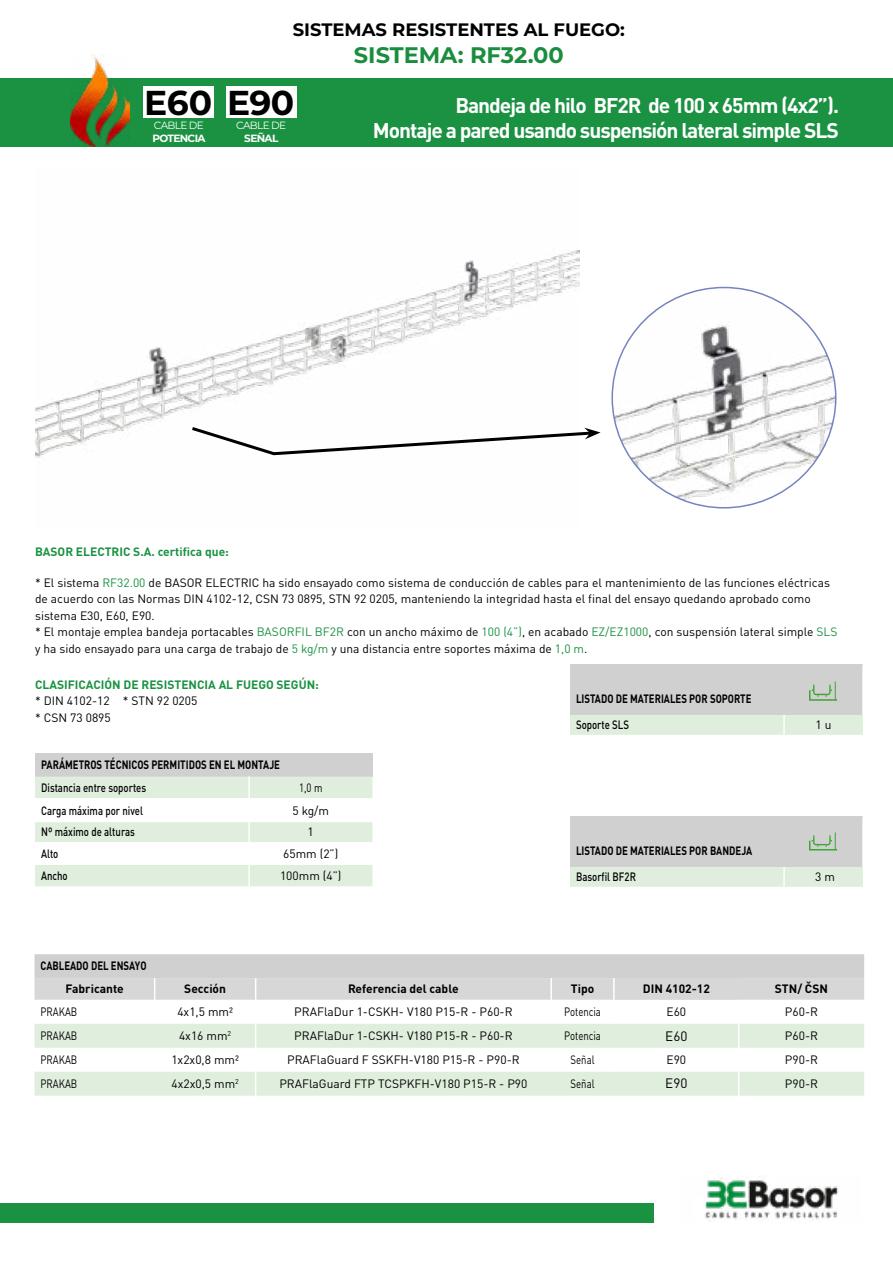
<style>
.page{position:relative;width:893px;height:1263px;background:#fff}
.page>*{position:absolute;margin:0;border:0;box-sizing:border-box;transform-origin:0 0}
.t1{font:700 34.5px "Montserrat";letter-spacing:-.015em;color:#000}
.t2{font:700 22.5px "Montserrat";color:#1a8d3e}
.t3{font:700 21px/25.2px "DIN Pro";letter-spacing:-.05em;color:#fff;text-align:right}
.t4{font:700 18px "Montserrat";color:#000}
.t5{font:13.5px "DIN Pro";color:#000}
.t6{font:12px/16.5px "DIN Pro";color:#000}
.t7{font:700 12px/22.8px "DIN Pro";color:#000;text-align:center;scale:.8 1}
.t8{font:500 12px "DIN Pro";color:#000;scale:.8 1}
.t9{font:700 12px "DIN Pro";color:#1a9242}
.t10{font:12px "DIN Pro";color:#000;scale:.8 1}
.t11{font:700 12px "DIN Pro";color:#000}
.t12{font:10.5px "Montserrat";letter-spacing:-.06em;color:#fff}
.t13{font:700 10.5px "Montserrat";letter-spacing:-.06em;color:#fff}
.s1{color:#1a9242}
</style>
<div class="page">
<img style="left:705px;top:1176px;width:133px;height:46px">
<div style="left:0;top:1202px;width:654px;height:20px;background:#1a9242"></div>
<div style="left:0;top:79px;width:893px;height:68px;background:#1a9242"></div>
<div style="left:35px;top:753px;width:337px;height:23px;background:#d0d0d0"></div>
<svg style="left:35px;top:776px;width:337px;height:110px"></svg>
<hr style="left:248px;top:776px;width:2px;height:22px;background:#fff">
<hr style="left:248px;top:798px;width:2px;height:24px;background:#fff">
<hr style="left:248px;top:822px;width:2px;height:20px;background:#fff">
<hr style="left:248px;top:842px;width:2px;height:23px;background:#fff">
<hr style="left:248px;top:865px;width:2px;height:21px;background:#fff">
<div style="left:570px;top:665px;width:293px;height:50px;background:#d0d0d0"></div>
<div style="left:570px;top:715px;width:293px;height:20px;background:#dfeedd"></div>
<hr style="left:783px;top:715px;width:2px;height:20px;background:#fff">
<hr style="left:862px;top:665px;width:1px;height:50px;background:#fff">
<hr style="left:809px;top:699px;width:28px;height:2px;background:#3fa535">
<svg style="left:809px;top:681px;width:27px;height:19px"></svg>
<img style="left:35px;top:250px;width:544px;height:208px">
<img style="left:614px;top:287px;width:222px;height:221px">
<svg style="left:189px;top:425px;width:412px;height:32px"></svg>
<div style="left:570px;top:817px;width:293px;height:50px;background:#d0d0d0"></div>
<div style="left:570px;top:867px;width:293px;height:20px;background:#dfeedd"></div>
<hr style="left:783px;top:867px;width:2px;height:20px;background:#fff">
<hr style="left:862px;top:817px;width:1px;height:50px;background:#fff">
<svg style="left:809px;top:832px;width:28px;height:18px"></svg>
<svg style="left:35px;top:954px;width:829px;height:142px"></svg>
<img style="left:70px;top:54px;width:59px;height:93px">
<div style="left:226px;top:86px;width:71px;height:32px;background:#fff"></div>
<div style="left:144px;top:86px;width:70px;height:32px;background:#fff"></div>
<h3 class="t4" style="left:293px;top:17px;width:334px">SISTEMAS RESISTENTES AL FUEGO:</h3>
<h2 class="t2" style="left:354px;top:39px;width:211px">SISTEMA: RF32.00</h2>
<h3 class="t3" style="left:373px;top:90px;width:467px">Bandeja de hilo BF2R de 100 x 65mm (4x2”).<br>Montaje a pared usando suspensión lateral simple SLS</h3>
<h1 class="t1" style="left:144px;top:78px;width:152px">E60 E90</h1>
<p class="t13" style="left:152px;top:130px;width:55px">POTENCIA</p>
<p class="t12" style="left:154px;top:118px;width:52px">CABLE DE</p>
<p class="t12" style="left:236px;top:118px;width:52px">CABLE DE</p>
<p class="t13" style="left:244px;top:130px;width:36px">SEÑAL</p>
<p class="t9" style="left:35px;top:542px;width:195px">BASOR ELECTRIC S.A. certifica que:</p>
<p class="t6" style="left:35px;top:573px;width:804px">* El sistema <span class="s1">RF32.00</span> de BASOR ELECTRIC ha sido ensayado como sistema de conducción de cables para el mantenimiento de las funciones eléctricas de acuerdo con las Normas DIN 4102-12, CSN 73 0895, STN 92 0205, manteniendo la integridad hasta el final del ensayo quedando aprobado como sistema E30, E60, E90.<br>* El montaje emplea bandeja portacables <span class="s1">BASORFIL BF2R</span> con un ancho máximo de <span class="s1">100 (4”)</span>, en acabado <span class="s1">EZ/EZ1000</span>, con suspensión lateral simple <span class="s1">SLS </span>y ha sido ensayado para una carga de trabajo de <span class="s1">5 kg/m</span> y una distancia entre soportes máxima de <span class="s1">1,0 m</span>.</p>
<p class="t9" style="left:35px;top:675px;width:285px">CLASIFICACIÓN DE RESISTENCIA AL FUEGO SEGÚN:</p>
<p class="t6" style="left:35px;top:692px;width:77px">* DIN 4102-12 * CSN 73 0895</p>
<p class="t7" style="left:41px;top:752px;width:300px">PARÁMETROS TÉCNICOS PERMITIDOS EN EL MONTAJE</p>
<p class="t8" style="left:41px;top:778px;width:133px">Distancia entre soportes</p>
<p class="t10" style="left:299px;top:778px;width:31px">1,0 m</p>
<p class="t8" style="left:41px;top:800px;width:129px">Carga máxima por nivel</p>
<p class="t6" style="left:292px;top:801px;width:38px">5 kg/m</p>
<p class="t8" style="left:41px;top:822px;width:119px">Nº máximo de alturas</p>
<p class="t6" style="left:308px;top:823px;width:8px">1</p>
<p class="t8" style="left:41px;top:844px;width:23px">Alto</p>
<p class="t6" style="left:283px;top:844px;width:57px">65mm (2”)</p>
<p class="t8" style="left:41px;top:866px;width:35px">Ancho</p>
<p class="t6" style="left:280px;top:866px;width:63px">100mm (4”)</p>
<p class="t7" style="left:576px;top:686px;width:221px">LISTADO DE MATERIALES POR SOPORTE</p>
<p class="t8" style="left:576px;top:715px;width:68px">Soporte SLS</p>
<p class="t6" style="left:815px;top:715px;width:17px">1 u</p>
<p class="t6" style="left:123px;top:691px;width:76px">* STN 92 0205</p>
<p class="t7" style="left:576px;top:838px;width:222px">LISTADO DE MATERIALES POR BANDEJA</p>
<p class="t8" style="left:576px;top:867px;width:76px">Basorfil BF2R</p>
<p class="t6" style="left:815px;top:867px;width:21px">3 m</p>
<p class="t7" style="left:41px;top:953px;width:134px">CABLEADO DEL ENSAYO<br>Fabricante</p>
<p class="t11" style="left:184px;top:979px;width:43px">Sección</p>
<p class="t11" style="left:348px;top:979px;width:112px">Referencia del cable</p>
<p class="t11" style="left:571px;top:979px;width:25px">Tipo</p>
<p class="t11" style="left:643px;top:979px;width:69px">DIN 4102-12</p>
<p class="t11" style="left:775px;top:979px;width:55px">STN/ ČSN</p>
<p class="t10" style="left:41px;top:1002px;width:47px">PRAKAB</p>
<p class="t6" style="left:177px;top:1002px;width:57px">4x1,5 mm2</p>
<p class="t6" style="left:294px;top:1002px;width:220px">PRAFlaDur 1-CSKH- V180 P15-R - P60-R</p>
<p class="t10" style="left:564px;top:1002px;width:48px">Potencia</p>
<p class="t6" style="left:666px;top:1002px;width:21px">E60</p>
<p class="t6" style="left:785px;top:1002px;width:35px">P60-R</p>
<p class="t10" style="left:41px;top:1026px;width:47px">PRAKAB</p>
<p class="t6" style="left:179px;top:1026px;width:54px">4x16 mm<sup>2</sup></p>
<p class="t6" style="left:294px;top:1026px;width:220px">PRAFlaDur 1-CSKH- V180 P15-R - P60-R</p>
<p class="t10" style="left:564px;top:1026px;width:48px">Potencia</p>
<p class="t5" style="left:665px;top:1025px;width:24px">E60</p>
<p class="t6" style="left:785px;top:1026px;width:35px">P60-R</p>
<p class="t10" style="left:41px;top:1050px;width:47px">PRAKAB</p>
<p class="t6" style="left:171px;top:1050px;width:69px">1x2x0,8 mm2</p>
<p class="t6" style="left:287px;top:1050px;width:234px">PRAFlaGuard F SSKFH-V180 P15-R - P90-R</p>
<p class="t10" style="left:571px;top:1050px;width:31px">Señal</p>
<p class="t6" style="left:666px;top:1050px;width:21px">E90</p>
<p class="t6" style="left:785px;top:1050px;width:35px">P90-R</p>
<p class="t10" style="left:41px;top:1074px;width:47px">PRAKAB</p>
<p class="t6" style="left:171px;top:1074px;width:69px">4x2x0,5 mm<sup>2</sup></p>
<p class="t6" style="left:279px;top:1074px;width:250px">PRAFlaGuard FTP TCSPKFH-V180 P15-R - P90</p>
<p class="t10" style="left:571px;top:1074px;width:31px">Señal</p>
<p class="t5" style="left:665px;top:1073px;width:24px">E90</p>
<p class="t6" style="left:785px;top:1074px;width:35px">P90-R</p>
</div>
